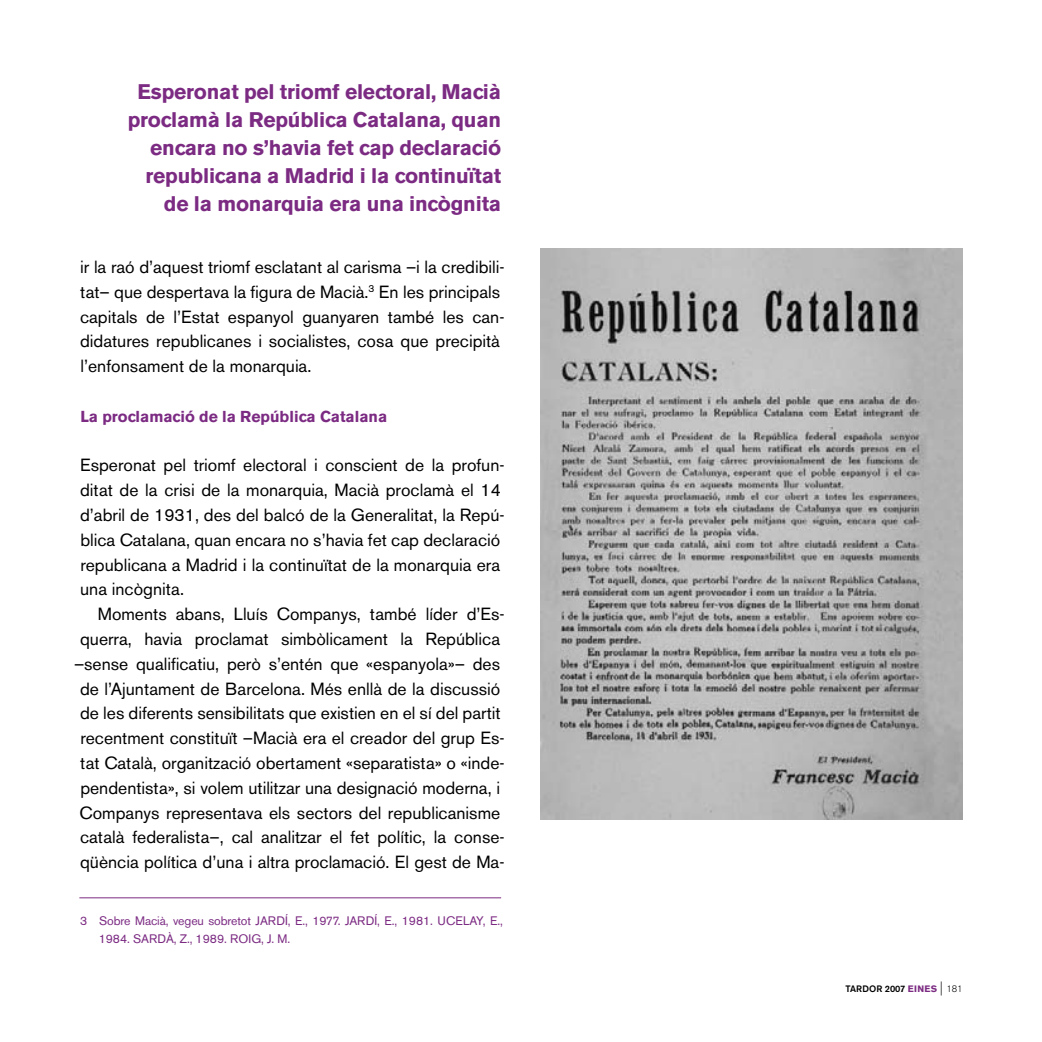
<style>
.page{position:relative;width:1042px;height:1042px;background:#fff}
.page>*{position:absolute;margin:0;border:0;box-sizing:border-box;transform-origin:0 0}
.t1{font:700 21px/28px "Akzidenz Grotesk BE";letter-spacing:-.01em;color:#7c2b83;text-align:right}
.t2{font:17.5px/24.8px "Akzidenz Grotesk BE";color:#000}
.t3{font:700 15.75px "Akzidenz Grotesk BE";color:#7c2b83}
.t4{font:12.25px/17.5px "Akzidenz Grotesk BE";letter-spacing:-.01em;color:#7c2b83}
.t5{font:500 9.28px "Akzidenz Grotesk BE";color:#000}
.s1{font-weight:700;color:#7c2b83}
.s2{font-weight:300;font-stretch:condensed;font-size:14px}
.s3{font-weight:300}
</style>
<div class="page">
<hr style="left:79px;top:897px;width:422px;height:1px;background:#7c2b83">
<img style="left:541px;top:248px;width:421px;height:572px">
<p class="t1" style="left:128px;top:78px;width:375px">Esperonat pel triomf electoral, Macià proclamà la República Catalana, quan encara no s’havia fet cap declaració republicana a Madrid i la continuïtat de la monarquia era una incògnita</p>
<p class="t2" style="left:80px;top:254px;width:426px">ir la raó d’aquest triomf esclatant al carisma –i la credibili&shy;tat– que despertava la figura de Macià.<sup>3</sup> En les principals capitals de l’Estat espanyol guanyaren també les can&shy;didatures republicanes i socialistes, cosa que precipità l’enfonsament de la monarquia.</p>
<p class="t3" style="left:80px;top:407px;width:308px">La proclamació de la República Catalana</p>
<p class="t2" style="left:80px;top:453px;width:426px">Esperonat pel triomf electoral i conscient de la profun&shy;ditat de la crisi de la monarquia, Macià proclamà el 14 d’abril de 1931, des del balcó de la Generalitat, la Repú&shy;blica Catalana, quan encara no s’havia fet cap declaració republicana a Madrid i la continuïtat de la monarquia era una incògnita.</p>
<p class="t2" style="left:74px;top:602px;width:432px;text-align:right">Moments abans, Lluís Companys, també líder d’Es&shy;querra, havia proclamat simbòlicament la República –sense qualificatiu, però s’entén que «espanyola»– des de l’Ajuntament de Barcelona. Més enllà de la discussió de les diferents sensibilitats que existien en el sí del partit recentment constituït –Macià era el creador del grup Es&shy;tat Català, organització obertament «separatista» o «inde&shy;pendentista», si volem utilitzar una designació moderna, i Companys representava els sectors del republicanisme català federalista–, cal analitzar el fet polític, la conse&shy;qüència política d’una i altra proclamació. El gest de Ma-</p>
<p class="t4" style="left:99px;top:912px;width:406px;text-indent:-18px">3 Sobre Macià, vegeu sobretot JARDÍ, E., 1977. JARDÍ, E., 1981. UCELAY, E.,<br>1984. SARDÀ, Z., 1989. ROIG, J. M.</p>
<p class="t5" style="left:845px;top:983px;width:118px">TARDOR 2007 <span class="s1">EINES</span> <span class="s2">|</span> <span class="s3">181</span></p>
</div>
